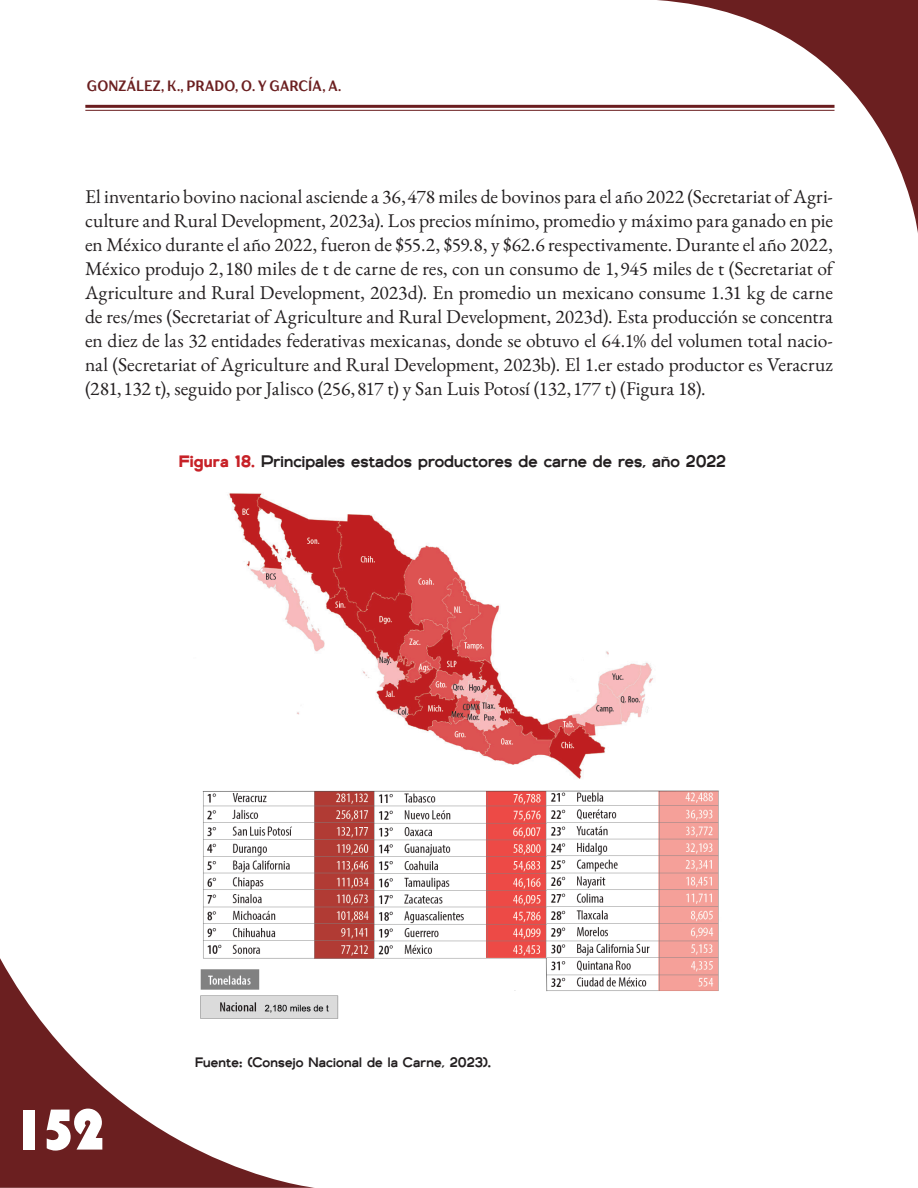
<style>
.page{position:relative;width:918px;height:1188px;background:#fff}
.page>*{position:absolute;margin:0;border:0;box-sizing:border-box;transform-origin:0 0}
.t1{font:60px "Bauhaus 93";color:#fff}
.primer_párrafo{font:19.5px/24px "EB Garamond";letter-spacing:-.005em;color:#231f20;text-align:justify}
.titulo_cuadro{font:500 16.5px "Genova";letter-spacing:.005em;color:#231f20}
.t2{font:700 15px "TT Drugs Trl Cnd";letter-spacing:.005em;color:#6b1f20}
.fuente_cuadro{font:500 13.5px "Genova";letter-spacing:.015em;color:#231f20}
.s1{font-weight:900;color:#c72127}
</style>
<div class="page">
<svg style="left:0;top:958px;width:315px;height:230px"></svg>
<svg style="left:656px;top:0;width:262px;height:233px"></svg>
<hr style="left:85px;top:105px;width:750px;height:3px;background:#6b1d1f">
<hr style="left:85px;top:110px;width:750px;height:1px;background:#6b1d1f">
<img style="left:194px;top:493px;width:525px;height:531px">
<p class="t2" style="left:87px;top:76px;width:256px">GONZÁLEZ, K., PRADO, O. Y GARCÍA, A.</p>
<p class="primer_párrafo" style="left:85px;top:184px;width:749px">El inventario bovino nacional asciende a 36, 478 miles de bovinos para el año 2022 (Secretariat of Agri&shy;culture and Rural Development, 2023a). Los precios mínimo, promedio y máximo para ganado en pie en México durante el año 2022, fueron de $55.2, $59.8, y $62.6 respectivamente. Durante el año 2022, México produjo 2, 180 miles de t de carne de res, con un consumo de 1, 945 miles de t (Secretariat of Agriculture and Rural Development, 2023d). En promedio un mexicano consume 1.31 kg de carne de res/mes (Secretariat of Agriculture and Rural Development, 2023d). Esta producción se concentra en diez de las 32 entidades federativas mexicanas, donde se obtuvo el 64.1% del volumen total nacio&shy;nal (Secretariat of Agriculture and Rural Development, 2023b). El 1.er estado productor es Veracruz (281, 132 t), seguido por Jalisco (256, 817 t) y San Luis Potosí (132, 177 t) (Figura 18).</p>
<p class="titulo_cuadro" style="left:179px;top:451px;width:549px"><span class="s1">Figura 18.</span> Principales estados productores de carne de res, año 2022</p>
<h1 class="t1" style="left:12px;top:1096px;width:95px">152</h1>
<p class="fuente_cuadro" style="left:195px;top:1054px;width:297px">Fuente: (Consejo Nacional de la Carne, 2023).</p>
</div>
